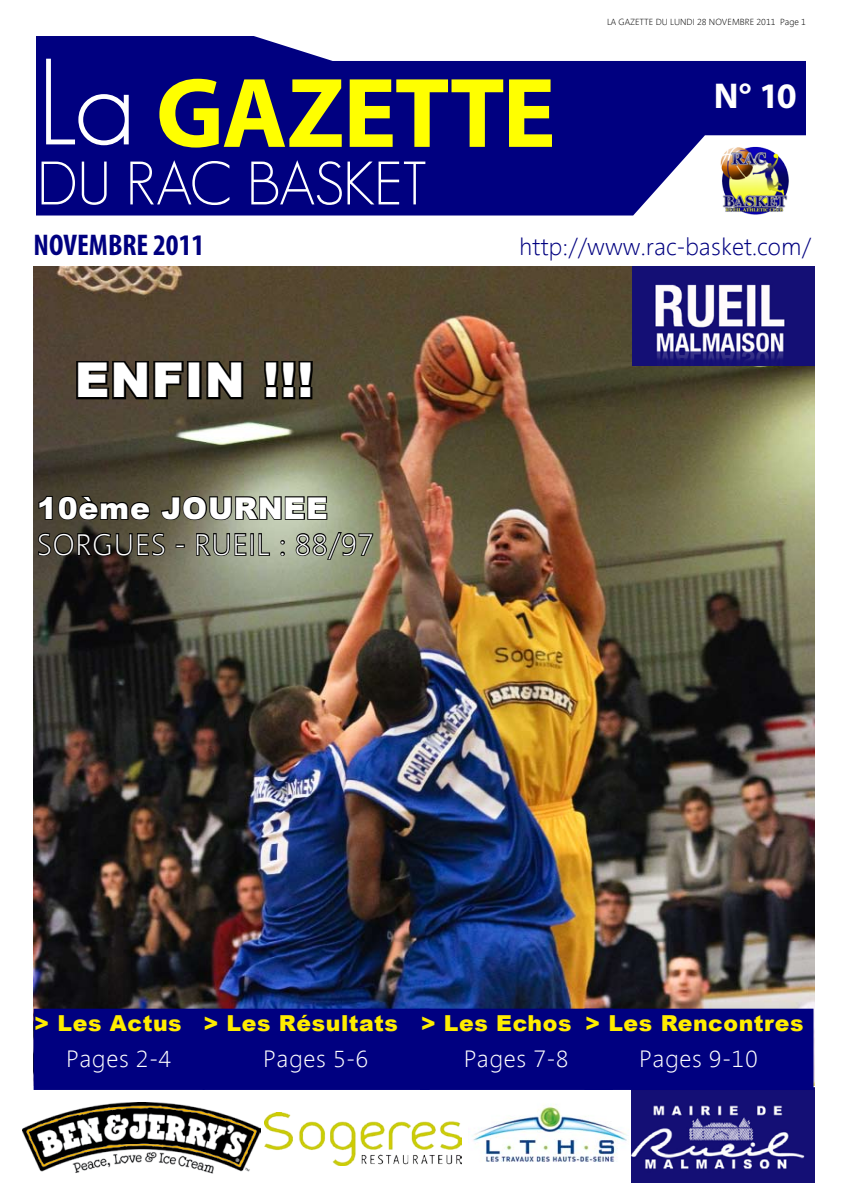
<style>
.page{position:relative;width:842px;height:1191px;background:#fff}
.page>*{position:absolute;margin:0;border:0;box-sizing:border-box;transform-origin:0 0}
.t1{font:300 120px "Geosans";color:#fff}
.t2{font:700 100px "Myriad Pro";letter-spacing:-.015em;color:#ff0}
.t3{font:300 60px "Geosans";letter-spacing:-.02em;color:#fff}
.t4{font:900 48px "Arial";letter-spacing:.025em;color:#fff}
.t5{font:700 36px "Myriad Pro";color:#fff}
.t6{font:300 30px "Segan";color:#fff}
.t7{font:700 condensed 30px "Myriad Pro";color:#000080}
.t8{font:900 30px "Arial";letter-spacing:.025em;color:#fff}
.t9{font:300 24px "Segan";letter-spacing:.025em;color:#fff}
.t10{font:300 24px "Segan";color:#000080}
.t11{font:900 22px "Arial";letter-spacing:.025em;color:#ffed00}
.t12{font:300 9px "Segan";color:#000}
</style>
<div class="page">
<img style="left:265px;top:1112px;width:196px;height:53px">
<img style="left:23px;top:1102px;width:237px;height:72px">
<img style="left:472px;top:1092px;width:160px;height:82px">
<img style="left:632px;top:1087px;width:182px;height:95px">
<img style="left:34px;top:267px;width:780px;height:818px">
<img style="left:633px;top:267px;width:182px;height:98px">
<svg style="left:74px;top:359px;width:112px;height:42px"></svg>
<div style="left:187px;top:361px;width:15px;height:38px;border:4px solid #000"></div>
<svg style="left:204px;top:359px;width:41px;height:42px"></svg>
<svg style="left:262px;top:359px;width:53px;height:42px"></svg>
<div style="left:34px;top:1008px;width:171px;height:82px;background:#000080"></div>
<div style="left:203px;top:1008px;width:226px;height:82px;background:#000080"></div>
<div style="left:420px;top:1008px;width:193px;height:82px;background:#000080"></div>
<div style="left:584px;top:1008px;width:229px;height:82px;background:#000080"></div>
<svg style="left:36px;top:36px;width:770px;height:179px;fill:#000080"></svg>
<svg style="left:37px;top:494px;width:115px;height:27px"></svg>
<svg style="left:160px;top:495px;width:168px;height:26px"></svg>
<svg style="left:33px;top:531px;width:214px;height:26px"></svg>
<div style="left:250px;top:533px;width:4px;height:23px;border:2px solid #000"></div>
<svg style="left:257px;top:532px;width:14px;height:25px"></svg>
<svg style="left:279px;top:538px;width:8px;height:20px"></svg>
<svg style="left:294px;top:530px;width:81px;height:31px"></svg>
<p class="t12" style="left:607px;top:18px;width:200px">la gazette du lundi 28 novembre 2011 page 1</p>
<h1 class="t1" style="left:37px;top:36px;width:100px">La</h1>
<h3 class="t3" style="left:37px;top:150px;width:392px">DU RAC BASKET</h3>
<h2 class="t2" style="left:156px;top:48px;width:401px">GAZETTE</h2>
<h3 class="t5" style="left:714px;top:73px;width:85px">N° 10</h3>
<h3 class="t7" style="left:34px;top:226px;width:172px">NOVEMBRE 2011</h3>
<p class="t10" style="left:519px;top:236px;width:293px">http://www.rac-basket.com/</p>
<h3 class="t4" style="left:75px;top:345px;width:240px">ENFIN !!!</h3>
<h3 class="t8" style="left:37px;top:486px;width:292px">10ème JOURNEE</h3>
<h3 class="t6" style="left:37px;top:531px;width:36px">SORGUE</h3>
<h3 class="t6" style="left:151px;top:531px;width:59px">S - RUEIL</h3>
<h3 class="t6" style="left:278px;top:531px;width:97px">: 88/97</h3>
<p class="t11" style="left:35px;top:1007px;width:149px">&gt; Les Actus</p>
<p class="t9" style="left:66px;top:1048px;width:107px">Pages 2-4</p>
<p class="t11" style="left:204px;top:1007px;width:196px">&gt; Les Résultats</p>
<p class="t9" style="left:263px;top:1048px;width:107px">Pages 5-6</p>
<p class="t11" style="left:421px;top:1007px;width:152px">&gt; Les Echos</p>
<p class="t9" style="left:464px;top:1048px;width:107px">Pages 7-8</p>
<p class="t11" style="left:585px;top:1007px;width:220px">&gt; Les Rencontres</p>
<p class="t9" style="left:639px;top:1048px;width:120px">Pages 9-10</p>
</div>
